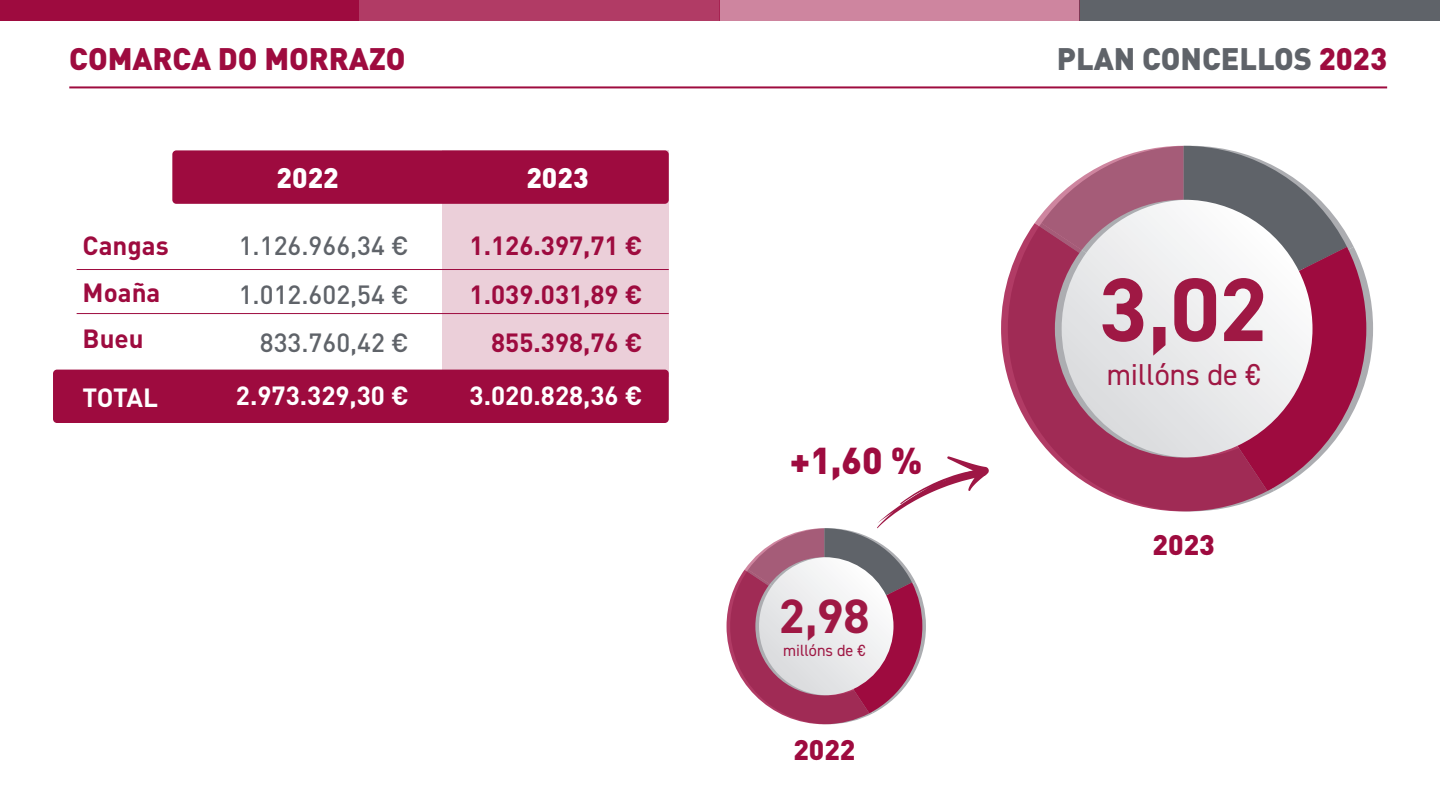
<style>
.page{position:relative;width:1440px;height:811px;background:#fff}
.page>*{position:absolute;margin:0;border:0;box-sizing:border-box;transform-origin:0 0}
.t1{font:700 90px "DIN2014";color:#9f1844}
.t2{font:700 48.2px "DIN2014";color:#9f1844}
.t3{font:900 37px "DIN Pro";color:#9e0b3f}
.t4{font:900 30.8px "DIN Pro";color:#5f6369}
.t5{font:900 30.8px "DIN Pro";color:#9e0b3f}
.t6{font:30.2px "DIN2014";color:#9f1844}
.t7{font:900 28px "DIN Pro";color:#fff}
.t8{font:900 28px "DIN Pro";color:#9e0b3f}
.t9{font:700 26px/46.8px "DIN Pro";color:#9e0b3f}
.t10{font:500 26px/48.8px "DIN Pro";color:#5f6369;text-align:right}
.t11{font:700 26px "DIN Pro";color:#fff}
.t12{font:16.2px "DIN2014";color:#9f1844}
.s1{color:#9e0b3f}
</style>
<div class="page">
<div style="left:53px;top:369px;width:616px;height:54px;background:#9e0b3f;border-radius:4px"></div>
<hr style="left:69px;top:86px;width:1318px;height:2px;background:#9e0b3f">
<div style="left:0;top:0;width:359px;height:21px;background:#9e0b3f"></div>
<div style="left:359px;top:0;width:360px;height:21px;background:#b13b65"></div>
<div style="left:1080px;top:0;width:360px;height:21px;background:#5f6369"></div>
<div style="left:719px;top:0;width:361px;height:21px;background:#ce859f"></div>
<div style="left:443px;top:150px;width:226px;height:226px;background:#ebcfd9"></div>
<div style="left:172px;top:150px;width:497px;height:54px;background:#9e0b3f;border-radius:4px"></div>
<hr style="left:77px;top:269px;width:592px;height:1px;background:#9e0b3f">
<hr style="left:77px;top:313px;width:592px;height:1px;background:#9e0b3f">
<svg style="left:1001px;top:223px;width:266px;height:288px"></svg>
<svg style="left:1035px;top:146px;width:338px;height:344px"></svg>
<svg style="left:727px;top:456px;width:262px;height:267px"></svg>
<p class="t5" style="left:69px;top:38px;width:338px">COMARCA DO MORRAZO</p>
<p class="t4" style="left:1057px;top:38px;width:332px">PLAN CONCELLOS <span class="s1">2023</span></p>
<p class="t9" style="left:83px;top:221px;width:88px">Cangas<br>Moaña<br>Bueu</p>
<p class="t11" style="left:83px;top:380px;width:77px">TOTAL</p>
<p class="t7" style="left:277px;top:158px;width:64px">2022</p>
<p class="t7" style="left:526px;top:158px;width:64px">2023</p>
<p class="t10" style="left:239px;top:220px;width:172px">1.126.966,34 €<br>1.012.602,54 €<br>833.760,42 €</p>
<p class="t11" style="left:236px;top:378px;width:174px">2.973.329,30 €</p>
<p class="t9" style="left:470px;top:220px;width:174px;line-height:48.8px;text-align:right">1.126.397,71 €<br>1.039.031,89 €<br>855.398,76 €</p>
<p class="t11" style="left:470px;top:378px;width:174px">3.020.828,36 €</p>
<h3 class="t3" style="left:790px;top:435px;width:134px">+1,60 %</h3>
<h2 class="t2" style="left:779px;top:584px;width:92px">2,98</h2>
<p class="t12" style="left:783px;top:640px;width:84px">millóns de €</p>
<p class="t8" style="left:793px;top:730px;width:64px">2022</p>
<h1 class="t1" style="left:1099px;top:250px;width:170px">3,02</h1>
<p class="t6" style="left:1107px;top:355px;width:155px">millóns de €</p>
<p class="t8" style="left:1153px;top:525px;width:64px">2023</p>
</div>
